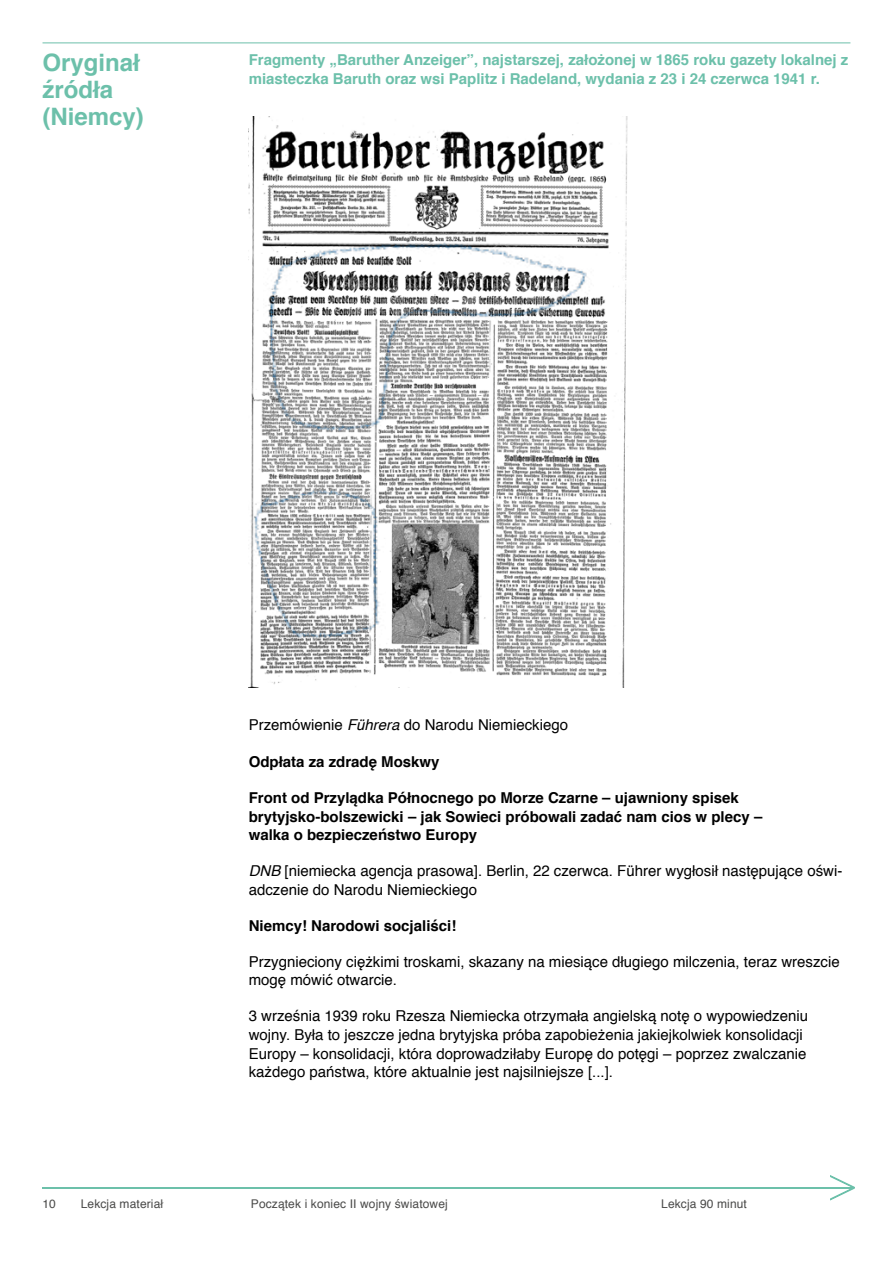
<style>
.page{position:relative;width:893px;height:1263px;background:#fff}
.page>*{position:absolute;margin:0;border:0;box-sizing:border-box;transform-origin:0 0}
.t1{font:700 24px/27px "Helvetica";color:#6cc0aa}
.t2{font:15px/18.8px "Helvetica";color:#000}
.t3{font:700 15px/18.8px "Helvetica";color:#000}
.t4{font:700 15px/18.8px "Helvetica";color:#6cc0aa}
.t5{font:12px "Helvetica";letter-spacing:.01em;color:#4a4a49}
.s1{font-style:italic}
</style>
<div class="page">
<hr style="left:43px;top:1187px;width:811px;height:1px;background:#6cc0aa">
<svg style="left:829px;top:1175px;width:26px;height:26px"></svg>
<hr style="left:43px;top:43px;width:807px;height:1px;background:#6cc0aa">
<img style="left:249px;top:117px;width:379px;height:571px">
<img style="left:249px;top:462px;width:136px;height:204px">
<img style="left:263px;top:215px;width:331px;height:245px">
<h1 class="t1" style="left:43px;top:50px;width:103px">Oryginał źródła (Niemcy)</h1>
<p class="t4" style="left:249px;top:51px;width:601px">Fragmenty „Baruther Anzeiger”, najstarszej, założonej w 1865 roku gazety lokalnej z miasteczka Baruth oraz wsi Paplitz i Radeland, wydania z 23 i 24 czerwca 1941 r.</p>
<p class="t2" style="left:249px;top:715px;width:321px">Przemówienie <span class="s1">Führera</span> do Narodu Niemieckiego</p>
<p class="t3" style="left:249px;top:753px;width:192px">Odpłata za zdradę Moskwy</p>
<p class="t3" style="left:249px;top:788px;width:515px">Front od Przylądka Północnego po Morze Czarne – ujawniony spisek brytyjsko-bolszewicki – jak Sowieci próbowali zadać nam cios w plecy – walka o bezpieczeństwo Europy</p>
<p class="t2" style="left:249px;top:862px;width:595px"><span class="s1">DNB</span> [niemiecka agencja prasowa]. Berlin, 22 czerwca. Führer wygłosił następujące oświ&shy;adczenie do Narodu Niemieckiego</p>
<p class="t3" style="left:249px;top:916px;width:209px">Niemcy! Narodowi socjaliści!</p>
<p class="t2" style="left:249px;top:952px;width:592px">Przygnieciony ciężkimi troskami, skazany na miesiące długiego milczenia, teraz wreszcie mogę mówić otwarcie.</p>
<p class="t2" style="left:249px;top:1007px;width:561px">3 września 1939 roku Rzesza Niemiecka otrzymała angielską notę o wypowiedzeniu wojny. Była to jeszcze jedna brytyjska próba zapobieżenia jakiejkolwiek konsolidacji Europy – konsolidacji, która doprowadziłaby Europę do potęgi – poprzez zwalczanie każdego państwa, które aktualnie jest najsilniejsze [...].</p>
<p class="t5" style="left:43px;top:1195px;width:15px">10</p>
<p class="t5" style="left:81px;top:1195px;width:84px">Lekcja materiał</p>
<p class="t5" style="left:251px;top:1195px;width:198px">Początek i koniec II wojny światowej</p>
<p class="t5" style="left:661px;top:1195px;width:87px">Lekcja 90 minut</p>
</div>
